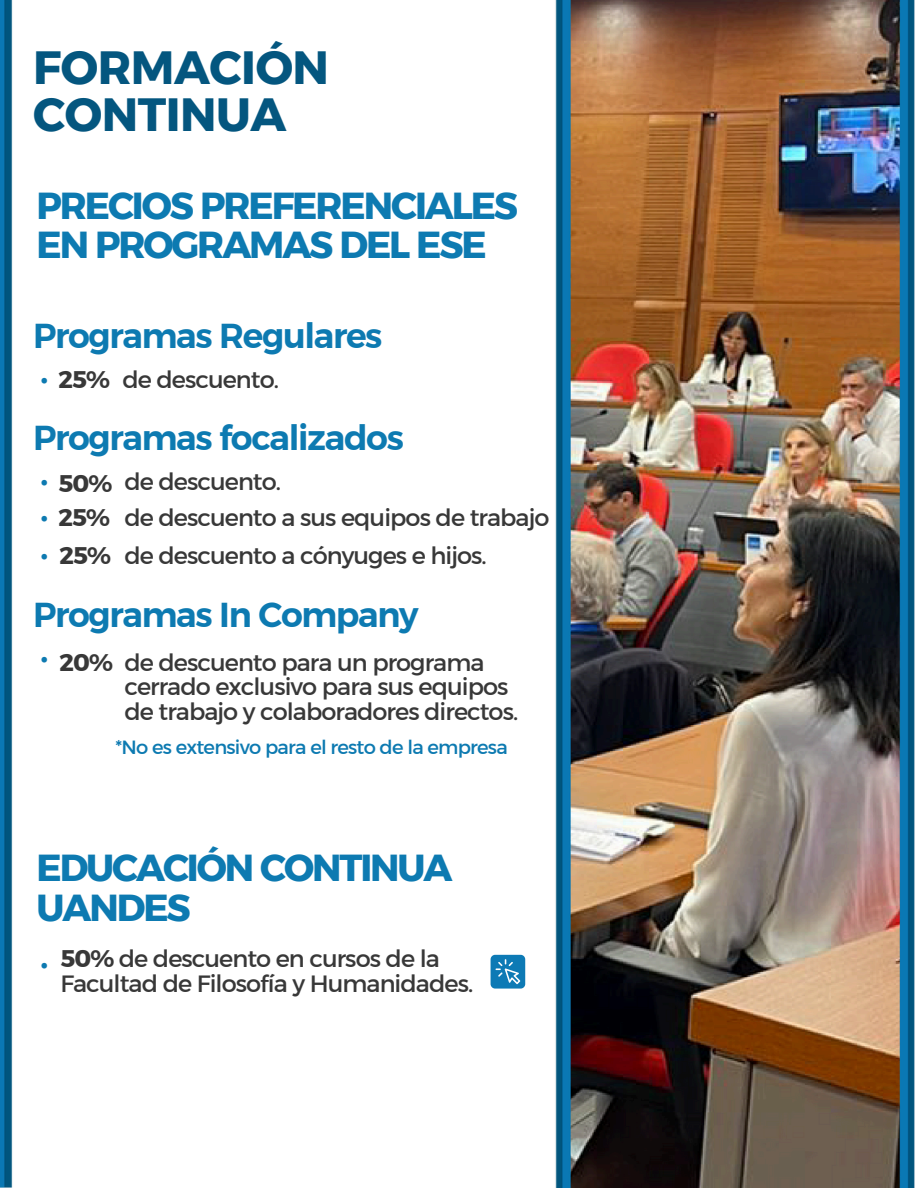
<style>
.page{position:relative;width:918px;height:1188px;background:#fff}
.page>*{position:absolute;margin:0;border:0;box-sizing:border-box;transform-origin:0 0}
.t1{font:46.5px/47.2px "Kief Montaser Bold";letter-spacing:-.01em;color:#04567f}
.t2{font:37.5px/39.3px "Kief Montaser Bold";letter-spacing:-.055em;color:#0d7ab1}
.t3{font:700 34.5px "Kief Montaser Semi";letter-spacing:-.04em;color:#0d7ab1}
.t4{font:24px/24.8px "Kief Montaser Regular";letter-spacing:-.04em;color:#383838}
.t5{font:24px "Kief Montaser Bold";letter-spacing:-.04em;color:#383838}
.t6{font:24px "Kief Montaser Black";color:#0d7ab1}
.t7{font:19.5px "Kief Montaser Regular";letter-spacing:-.04em;color:#0d7ab1}
.s1{font-family:"Kief Montaser Bold"}
</style>
<div class="page">
<img style="left:0;top:0;width:915px;height:1188px">
<svg style="left:491px;top:955px;width:34px;height:34px"></svg>
<h5 class="t1" style="left:33px;top:44px;width:298px">FORMACIÓN<br>CONTINUA</h5>
<h2 class="t2" style="left:36px;top:185px;width:483px">PRECIOS PREFERENCIALES<br>EN PROGRAMAS DEL ESE</h2>
<h3 class="t3" style="left:33px;top:315px;width:351px">Programas Regulares</h3>
<h5 class="t6" style="left:42px;top:365px;width:7px">·</h5>
<h3 class="t5" style="left:59px;top:365px;width:53px">25%</h3>
<p class="t4" style="left:122px;top:367px;width:158px">de descuento.</p>
<p class="t3" style="left:33px;top:417px;width:372px">Programas focalizados</p>
<h3 class="t6" style="left:42px;top:467px;width:7px">·</h3>
<h4 class="t6" style="left:42px;top:503px;width:7px">·</h4>
<h5 class="t6" style="left:42px;top:541px;width:7px">·</h5>
<p class="t5" style="left:59px;top:469px;width:55px">50%</p>
<h4 class="t5" style="left:59px;top:503px;width:53px">25%</h4>
<h5 class="t5" style="left:60px;top:541px;width:53px">25%</h5>
<h4 class="t4" style="left:124px;top:469px;width:158px">de descuento.</h4>
<p class="t4" style="left:124px;top:505px;width:426px">de descuento a sus equipos de trabajo</p>
<h4 class="t4" style="left:124px;top:543px;width:364px">de descuento a cónyuges e hijos.</h4>
<h4 class="t3" style="left:33px;top:593px;width:387px">Programas In Company</h4>
<p class="t6" style="left:42px;top:644px;width:7px">·</p>
<p class="t5" style="left:60px;top:647px;width:55px">20%</p>
<h5 class="t4" style="left:124px;top:650px;width:395px">de descuento para un programa cerrado exclusivo para sus equipos de trabajo y colaboradores directos.</h5>
<h5 class="t7" style="left:116px;top:735px;width:394px">*No es extensivo para el resto de la empresa</h5>
<p class="t2" style="left:36px;top:848px;width:418px">EDUCACIÓN CONTINUA<br>UANDES</p>
<h2 class="t6" style="left:42px;top:949px;width:7px">·</h2>
<h1 class="t4" style="left:60px;top:946px;width:414px"><span class="s1">50%</span> de descuento en cursos de la<br>Facultad de Filosofía y Humanidades.</h1>
</div>
